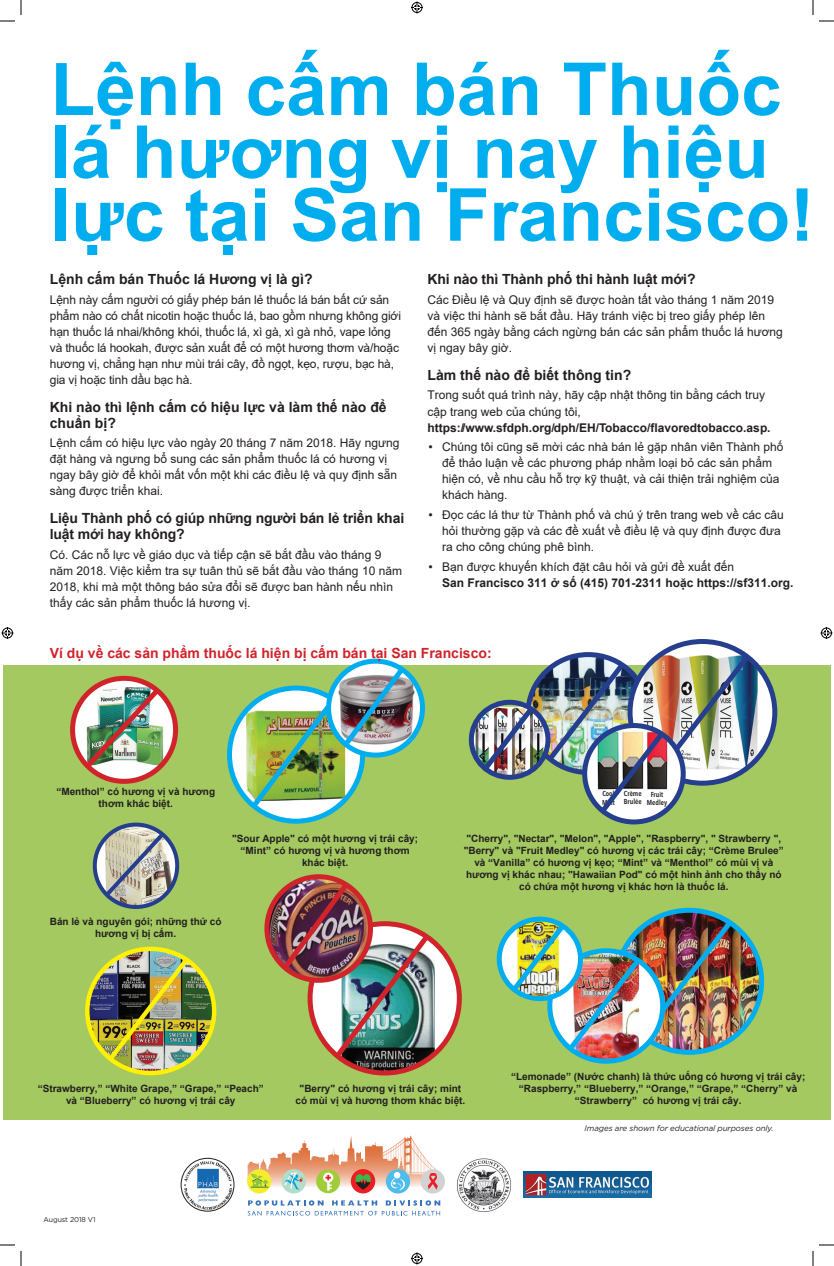
<style>
.page{position:relative;width:834px;height:1266px;background:#fff}
.page>*{position:absolute;margin:0;border:0;box-sizing:border-box;transform-origin:0 0}
.t1{font:700 73.1px/62.9px "Arial";color:#00aeef}
.t2{font:700 14px/16px "Arial";color:#231f20}
.t3{font:700 14px "Arial";color:#d1232a}
.t4{font:12px/16px "Arial";color:#231f20}
.t5{font:700 12px/16.2px "Arial";color:#231f20}
.t6{font:700 10px/12px "Arial";color:#231f20;text-align:center}
.t7{font:italic 8px "Gotham";letter-spacing:-.01em;color:#231f20}
.t8{font:600 7.2px/8.1px "Avenir Next Condensed";color:#231f20}
.t9{font:7px "Gotham";letter-spacing:-.01em;color:#231f20}
.s1{font-family:"Gotham"}
.s2{font-family:"Gotham";font-weight:400}
.s3{font-weight:400}
</style>
<div class="page">
<div style="left:3px;top:665px;width:828px;height:454px;background:#a3c960"></div>
<svg style="left:229px;top:688px;width:134px;height:133px"></svg>
<div style="left:227px;top:686px;width:138px;height:138px;border:5px solid #00aeef;border-radius:50%"></div>
<svg style="left:73px;top:678px;width:103px;height:103px"></svg>
<div style="left:70px;top:676px;width:108px;height:108px;border:5px solid #d1232a;border-radius:50%"></div>
<img style="left:81px;top:684px;width:83px;height:89px">
<img style="left:87px;top:949px;width:127px;height:124px">
<div style="left:85px;top:947px;width:131px;height:128px;border:4px solid #fff101;border-radius:50%"></div>
<img style="left:104px;top:953px;width:89px;height:112px">
<img style="left:409px;top:675px;width:7px;height:70px">
<div style="left:326px;top:659px;width:99px;height:99px;border:5px solid #00aeef;border-radius:50%"></div>
<img style="left:247px;top:662px;width:162px;height:151px">
<img style="left:655px;top:910px;width:107px;height:128px">
<div style="left:614px;top:908px;width:150px;height:147px;border:5px solid #00aeef;border-radius:50%"></div>
<img style="left:577px;top:1056px;width:59px;height:5px">
<svg style="left:499px;top:919px;width:82px;height:80px"></svg>
<div style="left:497px;top:917px;width:86px;height:84px;border:5px solid #00aeef;border-radius:50%"></div>
<img style="left:507px;top:916px;width:230px;height:140px">
<div style="left:310px;top:924px;width:149px;height:149px;background:#fff;border-radius:50%"></div>
<img style="left:343px;top:944px;width:92px;height:127px">
<div style="left:308px;top:921px;width:154px;height:155px;border:5px solid #d1232a;border-radius:50%"></div>
<img style="left:269px;top:891px;width:10px;height:75px">
<div style="left:264px;top:874px;width:109px;height:109px;border:5px solid #d1232a;border-radius:50%"></div>
<img style="left:279px;top:877px;width:155px;height:186px">
<svg style="left:630px;top:641px;width:145px;height:142px"></svg>
<img style="left:755px;top:660px;width:4px;height:105px">
<div style="left:628px;top:639px;width:149px;height:147px;border:5px solid #253f8e;border-radius:50%"></div>
<img style="left:474px;top:714px;width:4px;height:51px">
<div style="left:469px;top:700px;width:81px;height:80px;border:5px solid #253f8e;border-radius:50%"></div>
<img style="left:478px;top:649px;width:277px;height:169px">
<svg style="left:248px;top:1135px;width:197px;height:59px"></svg>
<svg style="left:248px;top:1200px;width:192px;height:16px"></svg>
<img style="left:523px;top:1171px;width:128px;height:26px">
<img style="left:457px;top:1158px;width:54px;height:54px">
<img style="left:181px;top:1158px;width:53px;height:53px;border-radius:26px">
<div style="left:181px;top:1158px;width:53px;height:53px;border:1px solid #231f20;border-radius:50%"></div>
<img style="left:110px;top:825px;width:67px;height:82px">
<div style="left:93px;top:823px;width:86px;height:86px;border:4px solid #253f8e;border-radius:50%"></div>
<svg style="left:101px;top:829px;width:67px;height:71px;background:#b4b4aa"></svg>
<svg style="left:0;top:0;width:22px;height:22px"></svg>
<svg style="left:0;top:1244px;width:22px;height:22px"></svg>
<svg style="left:812px;top:0;width:22px;height:22px"></svg>
<svg style="left:812px;top:1244px;width:22px;height:22px"></svg>
<svg style="left:411px;top:2px;width:12px;height:12px"></svg>
<svg style="left:411px;top:1252px;width:12px;height:12px"></svg>
<svg style="left:2px;top:627px;width:12px;height:12px"></svg>
<svg style="left:820px;top:627px;width:12px;height:12px"></svg>
<h1 class="t1" style="left:51px;top:59px;width:765px">Lệnh cấm bán Thuốc lá hương vị nay hiệu lực tại San Francisco!</h1>
<p class="t2" style="left:50px;top:272px;width:264px">Lệnh cấm bán Thuốc lá Hương vị là gì?</p>
<p class="t4" style="left:50px;top:292px;width:353px">Lệnh này cấm người có giấy phép bán lẻ thuốc lá bán bất cứ sản phẩm nào có chất nicotin hoặc thuốc lá, bao gồm nhưng không giới hạn thuốc lá nhai/không khói, thuốc lá, xì gà, xì gà nhỏ, vape lỏng và thuốc lá hookah, được sản xuất để có một hương thơm và/hoặc hương vị, chẳng hạn như mùi trái cây, đồ ngọt, kẹo, rượu, bạc hà, gia vị hoặc tinh dầu bạc hà.</p>
<p class="t2" style="left:50px;top:399px;width:338px">Khi nào thì lệnh cấm có hiệu lực và làm thế nào để chuẩn bị?</p>
<p class="t4" style="left:50px;top:435px;width:351px">Lệnh cấm có hiệu lực vào ngày 20 tháng 7 năm 2018. Hãy ngưng đặt hàng và ngưng bổ sung các sản phẩm thuốc lá có hương vị ngay bây giờ để khỏi mất vốn một khi các điều lệ và quy định sẵn sàng được triển khai.</p>
<p class="t2" style="left:50px;top:509px;width:356px;line-height:16.8px">Liệu Thành phố có giúp những người bán lẻ triển khai luật mới hay không?</p>
<p class="t4" style="left:50px;top:547px;width:354px">Có. Các nỗ lực về giáo dục và tiếp cận sẽ bắt đầu vào tháng 9 năm 2018. Việc kiểm tra sự tuân thủ sẽ bắt đầu vào tháng 10 năm 2018, khi mà một thông báo sửa đổi sẽ được ban hành nếu nhìn thấy các sản phẩm thuốc lá hương vị.</p>
<p class="t2" style="left:428px;top:272px;width:270px">Khi nào thì Thành phố thi hành luật mới?</p>
<p class="t4" style="left:428px;top:292px;width:357px">Các Điều lệ và Quy định sẽ được hoàn tất vào tháng 1 năm 2019 và việc thi hành sẽ bắt đầu. Hãy tránh việc bị treo giấy phép lên đến 365 ngày bằng cách ngừng bán các sản phẩm thuốc lá hương vị ngay bây giờ.</p>
<p class="t2" style="left:428px;top:367px;width:205px">Làm thế nào để biết thông tin?</p>
<p class="t4" style="left:428px;top:387px;width:339px">Trong suốt quá trình này, hãy cập nhật thông tin bằng cách truy cập trang web của chúng tôi,</p>
<p class="t5" style="left:428px;top:420px;width:345px">https:/www.sfdph.org/dph/EH/Tobacco/flavoredtobacco.asp.</p>
<p class="t4" style="left:442px;top:439px;width:343px;text-indent:-14px"><span class="s1">•</span> Chúng tôi cũng sẽ mời các nhà bán lẻ gặp nhân viên Thành phố để thảo luận về các phương pháp nhằm loại bỏ các sản phẩm hiện có, về nhu cầu hỗ trợ kỹ thuật, và cải thiện trải nghiệm của khách hàng.</p>
<p class="t4" style="left:442px;top:507px;width:343px;text-indent:-14px"><span class="s1">•</span> Đọc các lá thư từ Thành phố và chú ý trên trang web về các câu hỏi thường gặp và các đề xuất về điều lệ và quy định được đưa ra cho công chúng phê bình.</p>
<p class="t5" style="left:442px;top:558px;width:353px;text-indent:-14px"><span class="s2">•</span> <span class="s3">Bạn được khuyến khích đặt câu hỏi và gửi đề xuất đến<br></span>San Francisco 311 ở số (415) 701-2311 hoặc https://sf311.org.</p>
<p class="t3" style="left:50px;top:643px;width:443px">Ví dụ về các sản phẩm thuốc lá hiện bị cấm bán tại San Francisco:</p>
<p class="t6" style="left:56px;top:785px;width:160px">“Menthol” có hương vị và hương thơm khác biệt.</p>
<p class="t8" style="left:602px;top:790px;width:14px">Cool<br>Mint</p>
<p class="t8" style="left:624px;top:789px;width:19px">Crème<br>Brulée</p>
<p class="t8" style="left:647px;top:790px;width:22px;text-align:center">Fruit<br>Medley</p>
<p class="t6" style="left:232px;top:832px;width:188px">"Sour Apple" có một hương vị trái cây; “Mint” có hương vị và hương thơm khác biệt.</p>
<p class="t6" style="left:50px;top:915px;width:173px">Bán lẻ và nguyên gói; những thứ có hương vị bị cấm.</p>
<p class="t6" style="left:464px;top:833px;width:322px">"Cherry", "Nectar", "Melon", "Apple", "Raspberry", " Strawberry ", "Berry" và "Fruit Medley" có hương vị các trái cây; “Crème Brulee” và “Vanilla” có hương vị kẹo; “Mint” và “Menthol” có mùi vị và hương vị khác nhau; "Hawaiian Pod" có một hình ảnh cho thấy nó có chứa một hương vị khác hơn là thuốc lá.</p>
<p class="t6" style="left:38px;top:1083px;width:228px">“Strawberry,” “White Grape,” “Grape,” “Peach” và “Blueberry” có hương vị trái cây</p>
<p class="t6" style="left:296px;top:1083px;width:171px">"Berry" có hương vị trái cây; mint có mùi vị và hương thơm khác biệt.</p>
<p class="t9" style="left:44px;top:1215px;width:54px">August 2018 V1</p>
<p class="t6" style="left:511px;top:1071px;width:296px">“Lemonade” (Nước chanh) là thức uống có hương vị trái cây; “Raspberry,” “Blueberry,” “Orange,” “Grape,” “Cherry” và “Strawberry” có hương vị trái cây.</p>
<p class="t7" style="left:585px;top:1123px;width:190px">Images are shown for educational purposes only.</p>
</div>
